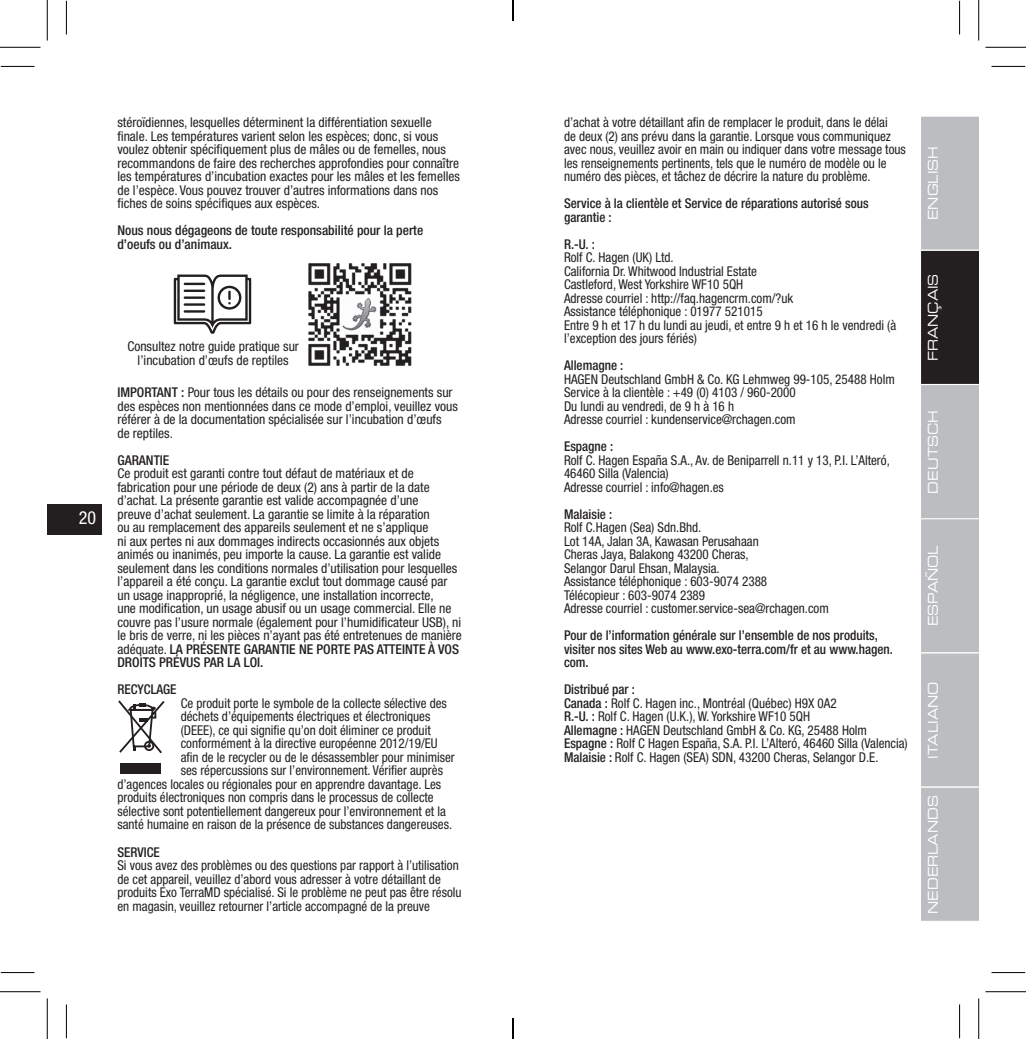
<style>
.page{position:relative;width:1026px;height:1039px;background:#fff}
.page>*{position:absolute;margin:0;border:0;box-sizing:border-box;transform-origin:0 0}
.t1{font:condensed 18px "Helvetica Neue LT Pro";color:#fff}
.t2{font:condensed 13.5px/13.5px "Helvetica Neue LT Pro";color:#231f20}
.t3{font:500 condensed 13.5px/13.5px "Helvetica Neue LT Pro";color:#231f20}
.t4{font:13.5px "Eurostile LT Std Ex 2";color:#fff;scale:.9 1}
.s1{font-weight:500}
</style>
<div class="page">
<div style="left:47px;top:504px;width:55px;height:31px;background:#231f20"></div>
<svg style="left:920px;top:116px;width:58px;height:805px;background:#a4a5a7"></svg>
<div style="left:120px;top:763px;width:41px;height:10px;background:#231f20"></div>
<svg style="left:118px;top:700px;width:47px;height:54px"></svg>
<div style="left:144px;top:740px;width:10px;height:11px;border:2px solid #231f20;border-radius:50%"></div>
<img style="left:308px;top:263px;width:104px;height:103px">
<svg style="left:174px;top:274px;width:77px;height:60px"></svg>
<hr style="left:1px;top:66px;width:33px;height:1px;background:#000">
<hr style="left:991px;top:66px;width:34px;height:1px;background:#000">
<hr style="left:1px;top:972px;width:33px;height:1px;background:#000">
<hr style="left:991px;top:972px;width:34px;height:1px;background:#000">
<hr style="left:66px;top:1px;width:1px;height:33px;background:#000">
<hr style="left:66px;top:1004px;width:1px;height:34px;background:#000">
<hr style="left:959px;top:1px;width:1px;height:33px;background:#000">
<hr style="left:959px;top:1004px;width:1px;height:34px;background:#000">
<hr style="left:0;top:47px;width:40px;height:1px;background:#000">
<hr style="left:985px;top:47px;width:41px;height:1px;background:#000">
<hr style="left:0;top:991px;width:40px;height:1px;background:#000">
<hr style="left:985px;top:991px;width:41px;height:1px;background:#000">
<hr style="left:47px;top:0;width:1px;height:41px;background:#000">
<hr style="left:47px;top:998px;width:1px;height:40px;background:#000">
<hr style="left:978px;top:0;width:1px;height:41px;background:#000">
<hr style="left:978px;top:998px;width:1px;height:40px;background:#000">
<svg style="left:512px;top:0;width:1px;height:21px"></svg>
<svg style="left:512px;top:1018px;width:1px;height:20px"></svg>
<p class="t2" style="left:117px;top:115px;width:344px">stéroïdiennes, lesquelles déterminent la différentiation sexuelle finale. Les températures varient selon les espèces; donc, si vous voulez obtenir spécifiquement plus de mâles ou de femelles, nous recommandons de faire des recherches approfondies pour connaître les températures d’incubation exactes pour les mâles et les femelles de l’espèce. Vous pouvez trouver d’autres informations dans nos fiches de soins spécifiques aux espèces.</p>
<p class="t3" style="left:117px;top:223px;width:307px">Nous nous dégageons de toute responsabilité pour la perte d’oeufs ou d’animaux.</p>
<h1 class="t1" style="left:79px;top:507px;width:19px">20</h1>
<p class="t2" style="left:127px;top:339px;width:173px;text-align:center">Consultez notre guide pratique sur l’incubation d’œufs de reptiles</p>
<p class="t2" style="left:117px;top:385px;width:342px"><span class="s1">IMPORTANT :</span> Pour tous les détails ou pour des renseignements sur des espèces non mentionnées dans ce mode d’emploi, veuillez vous référer à de la documentation spécialisée sur l’incubation d’œufs<br>de reptiles.</p>
<p class="t3" style="left:117px;top:453px;width:54px">GARANTIE</p>
<p class="t2" style="left:117px;top:466px;width:346px">Ce produit est garanti contre tout défaut de matériaux et de fabrication pour une période de deux (2) ans à partir de la date d’achat. La présente garantie est valide accompagnée d’une<br>preuve d’achat seulement. La garantie se limite à la réparation<br>ou au remplacement des appareils seulement et ne s’applique<br>ni aux pertes ni aux dommages indirects occasionnés aux objets animés ou inanimés, peu importe la cause. La garantie est valide seulement dans les conditions normales d’utilisation pour lesquelles l’appareil a été conçu. La garantie exclut tout dommage causé par un usage inapproprié, la négligence, une installation incorrecte,<br>une modification, un usage abusif ou un usage commercial. Elle ne couvre pas l’usure normale (également pour l’humidificateur USB), ni le bris de verre, ni les pièces n’ayant pas été entretenues de manière adéquate. <span class="s1">LA PRÉSENTE GARANTIE NE PORTE PAS ATTEINTE À VOS DROITS PRÉVUS PAR LA LOI.</span></p>
<p class="t3" style="left:117px;top:682px;width:61px">RECYCLAGE</p>
<p class="t2" style="left:181px;top:696px;width:268px">Ce produit porte le symbole de la collecte sélective des</p>
<p class="t2" style="left:181px;top:709px;width:251px">déchets d’équipements électriques et électroniques</p>
<p class="t2" style="left:181px;top:723px;width:251px">(DEEE), ce qui signifie qu’on doit éliminer ce produit</p>
<p class="t2" style="left:181px;top:736px;width:258px">conformément à la directive européenne 2012/19/EU</p>
<p class="t2" style="left:181px;top:750px;width:276px">afin de le recycler ou de le désassembler pour minimiser</p>
<p class="t2" style="left:181px;top:763px;width:264px">ses répercussions sur l’environnement. Vérifier auprès</p>
<p class="t2" style="left:117px;top:777px;width:325px">d’agences locales ou régionales pour en apprendre davantage. Les</p>
<p class="t2" style="left:117px;top:790px;width:318px">produits électroniques non compris dans le processus de collecte</p>
<p class="t2" style="left:117px;top:804px;width:330px">sélective sont potentiellement dangereux pour l’environnement et la</p>
<p class="t2" style="left:117px;top:817px;width:336px">santé humaine en raison de la présence de substances dangereuses.</p>
<p class="t3" style="left:117px;top:844px;width:44px">SERVICE</p>
<p class="t2" style="left:117px;top:858px;width:346px">Si vous avez des problèmes ou des questions par rapport à l’utilisation de cet appareil, veuillez d’abord vous adresser à votre détaillant de produits Exo TerraMD spécialisé. Si le problème ne peut pas être résolu en magasin, veuillez retourner l’article accompagné de la preuve</p>
<p class="t2" style="left:564px;top:115px;width:343px">d’achat à votre détaillant afin de remplacer le produit, dans le délai<br>de deux (2) ans prévu dans la garantie. Lorsque vous communiquez avec nous, veuillez avoir en main ou indiquer dans votre message tous les renseignements pertinents, tels que le numéro de modèle ou le numéro des pièces, et tâchez de décrire la nature du problème.</p>
<p class="t3" style="left:564px;top:196px;width:306px">Service à la clientèle et Service de réparations autorisé sous garantie :</p>
<p class="t3" style="left:564px;top:237px;width:32px">R.-U. :</p>
<p class="t2" style="left:564px;top:250px;width:334px">Rolf C. Hagen (UK) Ltd.<br>California Dr. Whitwood Industrial Estate<br>Castleford, West Yorkshire WF10 5QH<br>Adresse courriel : http://faq.hagencrm.com/?uk<br>Assistance téléphonique : 01977 521015<br>Entre 9 h et 17 h du lundi au jeudi, et entre 9 h et 16 h le vendredi (à l’exception des jours fériés)</p>
<p class="t3" style="left:564px;top:358px;width:61px">Allemagne :</p>
<p class="t2" style="left:564px;top:372px;width:332px">HAGEN Deutschland GmbH &amp; Co. KG Lehmweg 99-105, 25488 Holm Service à la clientèle : +49 (0) 4103 / 960-2000<br>Du lundi au vendredi, de 9 h à 16 h<br>Adresse courriel : kundenservice@rchagen.com</p>
<p class="t3" style="left:564px;top:439px;width:51px">Espagne :</p>
<p class="t2" style="left:564px;top:453px;width:327px">Rolf C. Hagen España S.A., Av. de Beniparrell n.11 y 13, P.I. L’Alteró,<br>46460 Silla (Valencia)<br>Adresse courriel : info@hagen.es</p>
<p class="t3" style="left:564px;top:507px;width:50px">Malaisie :</p>
<p class="t2" style="left:564px;top:520px;width:266px">Rolf C.Hagen (Sea) Sdn.Bhd.<br>Lot 14A, Jalan 3A, Kawasan Perusahaan<br>Cheras Jaya, Balakong 43200 Cheras,<br>Selangor Darul Ehsan, Malaysia.<br>Assistance téléphonique : 603-9074 2388<br>Télécopieur : 603-9074 2389<br>Adresse courriel : customer.service-sea@rchagen.com</p>
<p class="t3" style="left:564px;top:628px;width:330px">Pour de l’information générale sur l’ensemble de nos produits, visiter nos sites Web au www.exo-terra.com/fr et au www.hagen. com.</p>
<p class="t2" style="left:564px;top:682px;width:345px"><span class="s1">Distribué par :<br>Canada :</span> Rolf C. Hagen inc., Montréal (Québec) H9X 0A2<br><span class="s1">R.-U. :</span> Rolf C. Hagen (U.K.), W. Yorkshire WF10 5QH<br><span class="s1">Allemagne :</span> HAGEN Deutschland GmbH &amp; Co. KG, 25488 Holm <span class="s1">Espagne :</span> Rolf C Hagen España, S.A. P.I. L’Alteró, 46460 Silla (Valencia)<br><span class="s1">Malaisie :</span> Rolf C. Hagen (SEA) SDN, 43200 Cheras, Selangor D.E.</p>
<p class="t4" style="left:923px;top:220px;width:84px;rotate:-90deg">ENGLISH</p>
<p class="t4" style="left:923px;top:361px;width:99px;rotate:-90deg">FRANÇAIS</p>
<p class="t4" style="left:923px;top:493px;width:94px;rotate:-90deg">DEUTSCH</p>
<p class="t4" style="left:923px;top:626px;width:92px;rotate:-90deg">ESPAÑOL</p>
<p class="t4" style="left:923px;top:758px;width:87px;rotate:-90deg">ITALIANO</p>
<p class="t4" style="left:923px;top:914px;width:133px;rotate:-90deg">NEDERLANDS</p>
</div>
